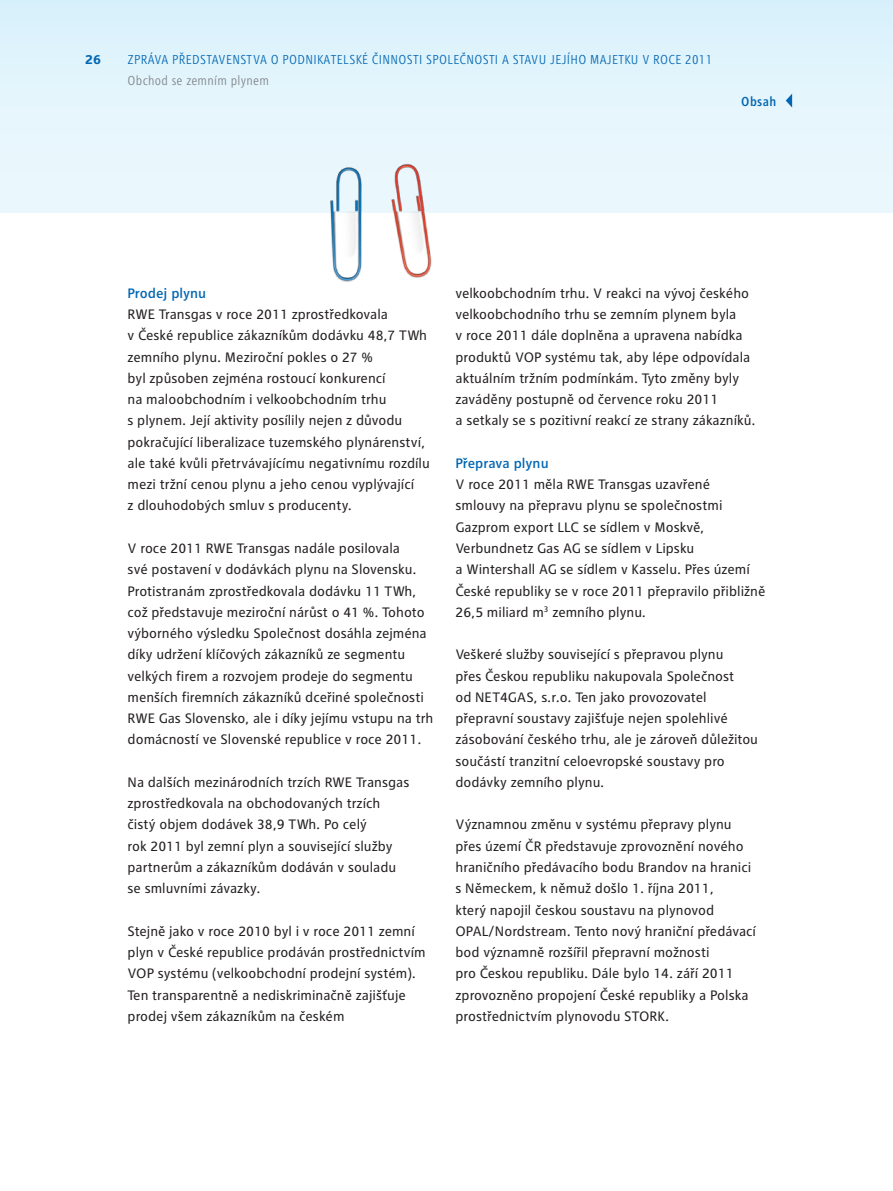
<style>
.page{position:relative;width:893px;height:1191px;background:#fff}
.page>*{position:absolute;margin:0;border:0;box-sizing:border-box;transform-origin:0 0}
.t1{font:14.25px/21.3px "RWE Text";color:#231f20}
.t2{font:500 14.25px "RWE Text";color:#0166b3}
.t3{font:300 condensed 13.5px "RWE Text";letter-spacing:.025em;color:#0166b3}
.t4{font:300 condensed 13.5px "RWE Text";letter-spacing:.015em;color:#808285}
.t5{font:500 condensed 13.5px "RWE Text";letter-spacing:.03em;color:#0166b3}
.t6{font:700 13.5px "RWE Text";color:#0166b3}
</style>
<div class="page">
<div style="left:0;top:0;width:893px;height:213px;background:linear-gradient(to right,#e3f5fc,#e3f5fc)"></div>
<img style="left:320px;top:153px;width:126px;height:129px">
<svg style="left:786px;top:94px;width:6px;height:14px"></svg>
<p class="t6" style="left:85px;top:51px;width:18px">26</p>
<p class="t3" style="left:128px;top:52px;width:15px">ZPRÁV</p>
<p class="t3" style="left:162px;top:52px;width:117px">A PŘEDSTAVEN STVA OPO</p>
<p class="t3" style="left:298px;top:52px;width:94px">DN IKATELSKÉ ČINNO</p>
<p class="t3" style="left:407px;top:52px;width:55px">STI SPO LEČNO</p>
<p class="t3" style="left:483px;top:52px;width:167px">STI A STAVU JEJÍHO MAJETKU VRO</p>
<p class="t3" style="left:668px;top:52px;width:45px">CE 2011</p>
<p class="t4" style="left:128px;top:73px;width:143px">OBCHOD SE ZEMNÍM PLYNEM</p>
<p class="t5" style="left:741px;top:93px;width:37px">Obsah</p>
<p class="t2" style="left:128px;top:285px;width:80px">Prodej plynu</p>
<p class="t1" style="left:128px;top:303px;width:304px">RWE Transgas v roce 2011 zprostředkovala<br>v České republice zákazníkům dodávku 48,7 TWh zemního plynu. Meziroční pokles o 27 %<br>byl způsoben zejména rostoucí konkurencí<br>na maloobchodním i velkoobchodním trhu<br>s plynem. Její aktivity posílily nejen z důvodu pokračující liberalizace tuzemského plynárenství, ale také kvůli přetrvávajícímu negativnímu rozdílu mezi tržní cenou plynu a jeho cenou vyplývající<br>z dlouhodobých smluv s producenty.</p>
<p class="t1" style="left:128px;top:537px;width:307px">V roce 2011 RWE Transgas nadále posilovala<br>své postavení v dodávkách plynu na Slovensku.<br>Protistranám zprostředkovala dodávku 11 TWh, což představuje meziroční nárůst o 41 %. Tohoto výborného výsledku Společnost dosáhla zejména díky udržení klíčových zákazníků ze segmentu velkých firem a rozvojem prodeje do segmentu menších firemních zákazníků dceřiné společnosti RWE Gas Slovensko, ale i díky jejímu vstupu na trh domácností ve Slovenské republice v roce 2011.</p>
<p class="t1" style="left:128px;top:771px;width:283px">Na dalších mezinárodních trzích RWE Transgas zprostředkovala na obchodovaných trzích čistý objem dodávek 38,9 TWh. Po celý<br>rok 2011 byl zemní plyn a související služby partnerům a zákazníkům dodáván v souladu se smluvními závazky.</p>
<p class="t1" style="left:128px;top:920px;width:300px">Stejně jako v roce 2010 byl i v roce 2011 zemní plyn v České republice prodáván prostřednictvím VOP systému (velkoobchodní prodejní systém).<br>Ten transparentně a nediskriminačně zajišťuje prodej všem zákazníkům na českém</p>
<p class="t1" style="left:455px;top:282px;width:302px">velkoobchodním trhu. V reakci na vývoj českého velkoobchodního trhu se zemním plynem byla<br>v roce 2011 dále doplněna a upravena nabídka produktů VOP systému tak, aby lépe odpovídala aktuálním tržním podmínkám. Tyto změny byly zaváděny postupně od července roku 2011<br>a setkaly se s pozitivní reakcí ze strany zákazníků.</p>
<p class="t2" style="left:455px;top:455px;width:95px">Přeprava plynu</p>
<p class="t1" style="left:455px;top:474px;width:311px">V roce 2011 měla RWE Transgas uzavřené<br>smlouvy na přepravu plynu se společnostmi Gazprom export LLC se sídlem v M oskvě, Verbundnetz Gas AG se sídlem v Lipsku<br>a Wintershall AG se sídlem v Kasselu. Přes území České republiky se v roce 2011 přepravilo přibližně 26,5 miliard m<sup>3</sup> zemního plynu.</p>
<p class="t1" style="left:455px;top:644px;width:304px">Veškeré služby související s přepravou plynu<br>přes Českou republiku nakupovala Společnost<br>od NET4GAS, s.r.o. Ten jako provozovatel přepravní soustavy zajišťuje nejen spolehlivé zásobování českého trhu, ale je zároveň důležitou součástí tranzitní celoevropské soustavy pro dodávky zemního plynu.</p>
<p class="t1" style="left:455px;top:814px;width:302px">Významnou změnu v systému přepravy plynu přes území ČR představuje zprovoznění nového hraničního předávacího bodu Brandov na hranici s Německem, k němuž došlo 1. října 2011,<br>který napojil českou soustavu na plynovod OPAL/Nordstream. Tento nový hraniční předávací bod významně rozšířil přepravní možnosti<br>pro Českou republiku. Dále bylo 14. září 2011 zprovozněno propojení České republiky a Polska prostřednictvím plynovodu STORK.</p>
</div>
